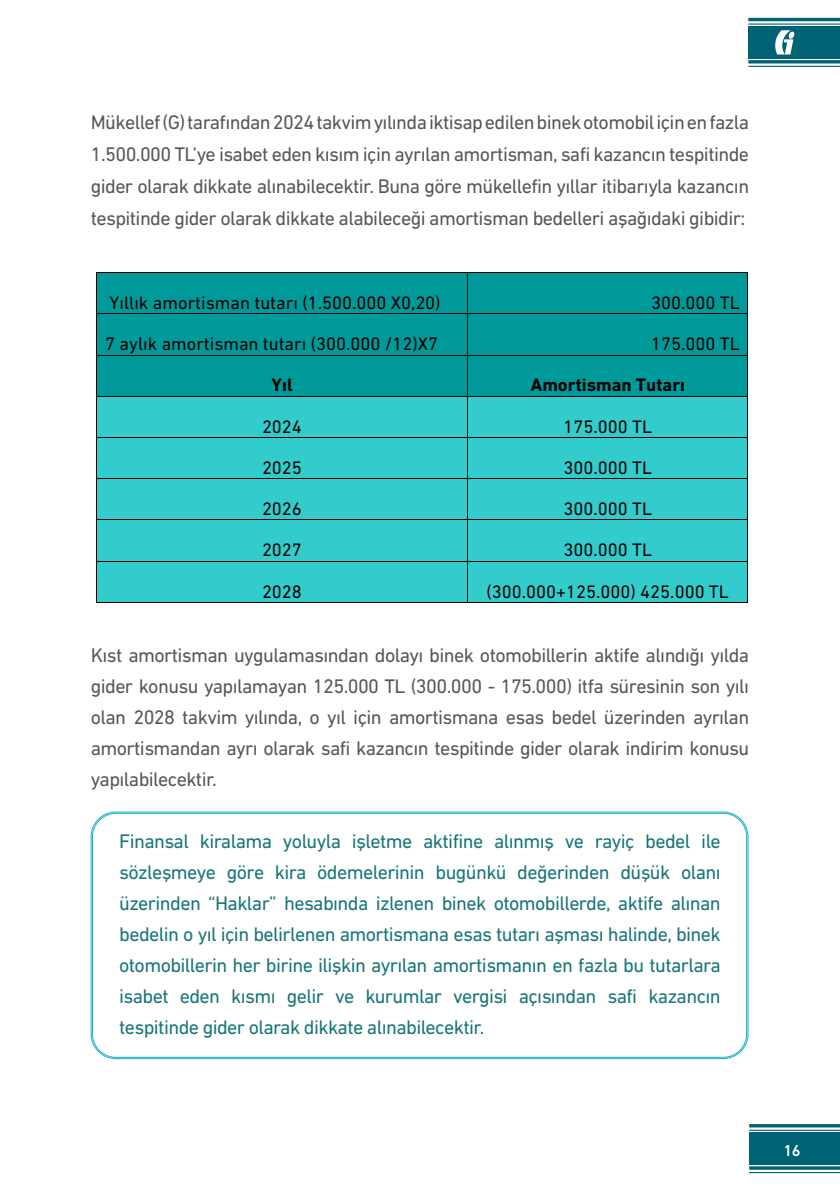
<style>
.page{position:relative;width:840px;height:1191px;background:#fff}
.page>*{position:absolute;margin:0;border:0;box-sizing:border-box;transform-origin:0 0}
.t1{font:20px/31px "DIN Next CYR";letter-spacing:-.03em;color:#575756;text-align:justify}
.t2{font:20px/31px "DIN Next CYR";letter-spacing:-.03em;color:#187677;text-align:justify}
.t3{font:18.4px "DIN Next CYR";color:#000}
.t4{font:700 18.4px "DIN Next CYR";color:#000}
.t5{font:500 16px "DIN Next CYR";color:#fff}
</style>
<div class="page">
<hr style="left:748px;top:1124px;width:91px;height:3px;background:#006275">
<hr style="left:748px;top:1129px;width:91px;height:1px;background:#006275">
<hr style="left:748px;top:1166px;width:91px;height:3px;background:#006275">
<hr style="left:748px;top:1172px;width:91px;height:1px;background:#006275">
<div style="left:748px;top:1132px;width:91px;height:32px;background:#006275"></div>
<hr style="left:747px;top:18px;width:92px;height:3px;background:#006275">
<hr style="left:747px;top:23px;width:92px;height:2px;background:#006275">
<hr style="left:747px;top:60px;width:92px;height:3px;background:#006275">
<hr style="left:747px;top:66px;width:92px;height:1px;background:#006275">
<div style="left:747px;top:26px;width:92px;height:33px;background:#006275"></div>
<svg style="left:775px;top:30px;width:19px;height:24px"></svg>
<div style="left:92px;top:813px;width:654px;height:244px;border:1px solid #17b0c5;border-radius:23px"></div>
<div style="left:97px;top:273px;width:369px;height:40px;background:#099"></div>
<div style="left:467px;top:273px;width:280px;height:40px;background:#099"></div>
<hr style="left:97px;top:272px;width:369px;height:1px;background:#000">
<hr style="left:467px;top:272px;width:280px;height:1px;background:#000">
<hr style="left:96px;top:273px;width:1px;height:40px;background:#000">
<hr style="left:466px;top:273px;width:1px;height:40px;background:#000">
<hr style="left:747px;top:273px;width:1px;height:40px;background:#000">
<div style="left:97px;top:314px;width:369px;height:41px;background:#099"></div>
<div style="left:467px;top:314px;width:280px;height:41px;background:#099"></div>
<hr style="left:97px;top:313px;width:369px;height:1px;background:#000">
<hr style="left:467px;top:313px;width:280px;height:1px;background:#000">
<hr style="left:96px;top:314px;width:1px;height:41px;background:#000">
<hr style="left:466px;top:314px;width:1px;height:41px;background:#000">
<hr style="left:747px;top:314px;width:1px;height:41px;background:#000">
<div style="left:97px;top:355px;width:369px;height:41px;background:#099"></div>
<div style="left:467px;top:355px;width:280px;height:41px;background:#099"></div>
<hr style="left:97px;top:355px;width:369px;height:1px;background:#000">
<hr style="left:467px;top:355px;width:280px;height:1px;background:#000">
<hr style="left:96px;top:355px;width:1px;height:41px;background:#000">
<hr style="left:466px;top:355px;width:1px;height:41px;background:#000">
<hr style="left:747px;top:355px;width:1px;height:41px;background:#000">
<div style="left:97px;top:397px;width:369px;height:40px;background:#3cc"></div>
<div style="left:467px;top:397px;width:280px;height:40px;background:#3cc"></div>
<hr style="left:97px;top:396px;width:369px;height:1px;background:#000">
<hr style="left:467px;top:396px;width:280px;height:1px;background:#000">
<hr style="left:96px;top:397px;width:1px;height:40px;background:#000">
<hr style="left:466px;top:397px;width:1px;height:40px;background:#000">
<hr style="left:747px;top:397px;width:1px;height:40px;background:#000">
<div style="left:97px;top:438px;width:369px;height:40px;background:#3cc"></div>
<div style="left:467px;top:438px;width:280px;height:40px;background:#3cc"></div>
<hr style="left:97px;top:437px;width:369px;height:1px;background:#000">
<hr style="left:467px;top:437px;width:280px;height:1px;background:#000">
<hr style="left:96px;top:438px;width:1px;height:40px;background:#000">
<hr style="left:466px;top:438px;width:1px;height:40px;background:#000">
<hr style="left:747px;top:438px;width:1px;height:40px;background:#000">
<div style="left:97px;top:479px;width:369px;height:40px;background:#3cc"></div>
<div style="left:467px;top:479px;width:280px;height:40px;background:#3cc"></div>
<hr style="left:97px;top:478px;width:369px;height:1px;background:#000">
<hr style="left:467px;top:478px;width:280px;height:1px;background:#000">
<hr style="left:96px;top:479px;width:1px;height:40px;background:#000">
<hr style="left:466px;top:479px;width:1px;height:40px;background:#000">
<hr style="left:747px;top:479px;width:1px;height:40px;background:#000">
<div style="left:97px;top:520px;width:369px;height:41px;background:#3cc"></div>
<div style="left:467px;top:520px;width:280px;height:41px;background:#3cc"></div>
<hr style="left:97px;top:519px;width:369px;height:1px;background:#000">
<hr style="left:467px;top:519px;width:280px;height:1px;background:#000">
<hr style="left:96px;top:520px;width:1px;height:41px;background:#000">
<hr style="left:466px;top:520px;width:1px;height:41px;background:#000">
<hr style="left:747px;top:520px;width:1px;height:41px;background:#000">
<div style="left:97px;top:561px;width:369px;height:41px;background:#3cc"></div>
<div style="left:467px;top:561px;width:280px;height:41px;background:#3cc"></div>
<hr style="left:97px;top:561px;width:369px;height:1px;background:#000">
<hr style="left:467px;top:561px;width:280px;height:1px;background:#000">
<hr style="left:96px;top:561px;width:1px;height:41px;background:#000">
<hr style="left:97px;top:602px;width:369px;height:1px;background:#000">
<hr style="left:466px;top:561px;width:1px;height:41px;background:#000">
<hr style="left:467px;top:602px;width:280px;height:1px;background:#000">
<hr style="left:747px;top:561px;width:1px;height:41px;background:#000">
<p class="t1" style="left:91px;top:106px;width:659px;line-height:32px">Mükellef (G) tarafından 2024 takvim yılında iktisap edilen binek otomobil için en fazla 1.500.000 TL’ye isabet eden kısım için ayrılan amortisman, safi kazancın tespitinde gider olarak dikkate alınabilecektir. Buna göre mükellefin yıllar itibarıyla kazancın tespitinde gider olarak dikkate alabileceği amortisman bedelleri aşağıdaki gibidir:</p>
<p class="t3" style="left:109px;top:292px;width:332px">Yıllık amortisman tutarı (1.500.000 X0,20)</p>
<p class="t3" style="left:651px;top:292px;width:90px">300.000 TL</p>
<p class="t3" style="left:105px;top:333px;width:334px">7 aylık amortisman tutarı (300.000 /12)X7</p>
<p class="t3" style="left:651px;top:333px;width:90px">175.000 TL</p>
<p class="t4" style="left:271px;top:374px;width:23px">Yıl</p>
<p class="t4" style="left:530px;top:374px;width:156px">Amortisman Tutarı</p>
<p class="t3" style="left:262px;top:416px;width:41px">2024</p>
<p class="t3" style="left:563px;top:416px;width:90px">175.000 TL</p>
<p class="t3" style="left:262px;top:457px;width:41px">2025</p>
<p class="t3" style="left:563px;top:457px;width:90px">300.000 TL</p>
<p class="t3" style="left:262px;top:498px;width:41px">2026</p>
<p class="t3" style="left:563px;top:498px;width:90px">300.000 TL</p>
<p class="t3" style="left:262px;top:539px;width:41px">2027</p>
<p class="t3" style="left:563px;top:539px;width:90px">300.000 TL</p>
<p class="t3" style="left:262px;top:580px;width:41px">2028</p>
<p class="t3" style="left:486px;top:580px;width:243px">(300.000+125.000) 425.000 TL</p>
<p class="t1" style="left:91px;top:639px;width:659px">Kıst amortisman uygulamasından dolayı binek otomobillerin aktife alındığı yılda gider konusu yapılamayan 125.000 TL (300.000 - 175.000) itfa süresinin son yılı olan 2028 takvim yılında, o yıl için amortismana esas bedel üzerinden ayrılan amortismandan ayrı olarak safi kazancın tespitinde gider olarak indirim konusu yapılabilecektir.</p>
<p class="t2" style="left:119px;top:825px;width:603px">Finansal kiralama yoluyla işletme aktifine alınmış ve rayiç bedel ile sözleşmeye göre kira ödemelerinin bugünkü değerinden düşük olanı üzerinden “Haklar” hesabında izlenen binek otomobillerde, aktife alınan bedelin o yıl için belirlenen amortismana esas tutarı aşması halinde, binek otomobillerin her birine ilişkin ayrılan amortismanın en fazla bu tutarlara isabet eden kısmı gelir ve kurumlar vergisi açısından safi kazancın tespitinde gider olarak dikkate alınabilecektir.</p>
<p class="t5" style="left:783px;top:1140px;width:18px">16</p>
</div>
